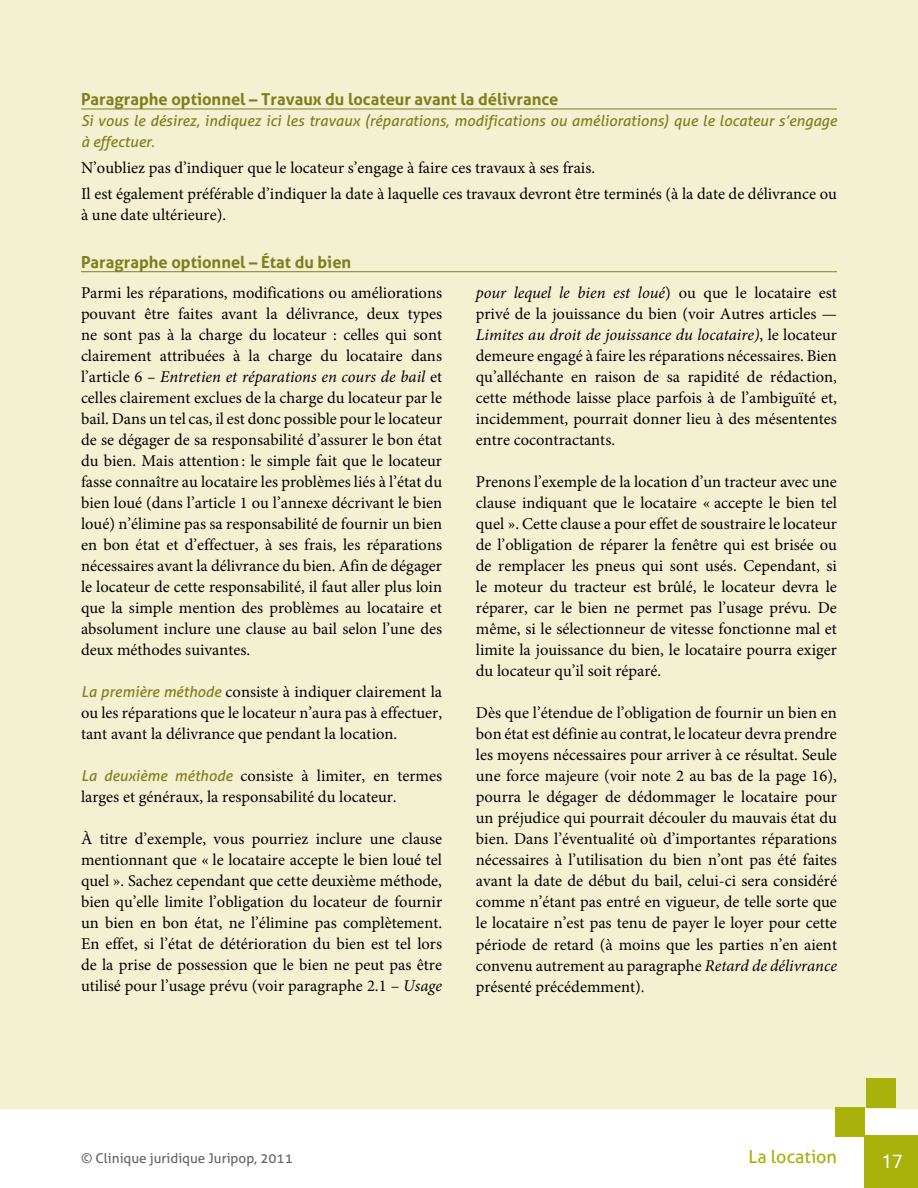
<style>
.page{position:relative;width:918px;height:1188px;background:#fff}
.page>*{position:absolute;margin:0;border:0;box-sizing:border-box;transform-origin:0 0}
.t1{font:18px "Aller";color:#a9b10b}
.t2{font:18px "Mangal";color:#fff}
.t3{font:16.5px/21px "Minion Pro";color:#000;text-align:justify}
.t4{font:700 16.5px "Aller";color:#7e7e1c}
.t5{font:italic 15px/21px "Aller";color:#7e7e1c}
.t6{font:13.5px "Aller";color:#646567}
.s1{font-style:italic}
.s2{font-family:"Aller";font-style:italic;font-size:15px;color:#7e7e1c}
</style>
<div class="page">
<div style="left:0;top:0;width:918px;height:1108px;background:#f4f1d2"></div>
<div style="left:865px;top:1135px;width:53px;height:53px;background:#a9b10b"></div>
<div style="left:835px;top:1107px;width:30px;height:29px;background:#a9b10b"></div>
<div style="left:866px;top:1079px;width:30px;height:29px;background:#a9b10b"></div>
<hr style="left:81px;top:109px;width:756px;height:1px;background:#7e7e1c">
<hr style="left:81px;top:271px;width:756px;height:1px;background:#7e7e1c">
<p class="t4" style="left:81px;top:89px;width:479px">Paragraphe optionnel – Travaux du locateur avant la délivrance</p>
<p class="t5" style="left:81px;top:110px;width:758px">Si vous le désirez, indiquez ici les travaux (réparations, modifications ou améliorations) que le locateur s’engage à effectuer.</p>
<p class="t3" style="left:81px;top:155px;width:758px;line-height:26.2px">N’oubliez pas d’indiquer que le locateur s’engage à faire ces travaux à ses frais.<br>Il est également préférable d’indiquer la date à laquelle ces travaux devront être terminés (à la date de délivrance ou</p>
<p class="t3" style="left:81px;top:205px;width:147px">à une date ultérieure).</p>
<p class="t4" style="left:81px;top:252px;width:272px">Paragraphe optionnel – État du bien</p>
<p class="t3" style="left:81px;top:283px;width:363px">Parmi les réparations, modifications ou améliorations pouvant être faites avant la délivrance, deux types ne sont pas à la charge du locateur : celles qui sont clairement attribuées à la charge du locataire dans l’article 6 <span class="s1">– Entretien et réparations en cours de bail</span> et celles clairement exclues de la charge du locateur par le bail. Dans un tel cas, il est donc possible pour le locateur de se dégager de sa responsabilité d’assurer le bon état du bien. Mais attention: le simple fait que le locateur fasse connaître au locataire les problèmes liés à l’état du bien loué (dans l’article 1 ou l’annexe décrivant le bien loué) n’élimine pas sa responsabilité de fournir un bien en bon état et d’effectuer, à ses frais, les réparations nécessaires avant la délivrance du bien. Afin de dégager le locateur de cette responsabilité, il faut aller plus loin que la simple mention des problèmes au locataire et absolument inclure une clause au bail selon l’une des deux méthodes suivantes.</p>
<p class="t3" style="left:81px;top:682px;width:363px"><span class="s2">La première méthode</span> consiste à indiquer clairement la ou les réparations que le locateur n’aura pas à effectuer, tant avant la délivrance que pendant la location.</p>
<p class="t3" style="left:81px;top:766px;width:363px"><span class="s2">La deuxième méthode</span> consiste à limiter, en termes larges et généraux, la responsabilité du locateur.</p>
<p class="t3" style="left:81px;top:829px;width:363px">À titre d’exemple, vous pourriez inclure une clause mentionnant que « le locataire accepte le bien loué tel quel ». Sachez cependant que cette deuxième méthode, bien qu’elle limite l’obligation du locateur de fournir un bien en bon état, ne l’élimine pas complètement.<br>En effet, si l’état de détérioration du bien est tel lors de la prise de possession que le bien ne peut pas être utilisé pour l’usage prévu (voir paragraphe 2.1 – <span class="s1">Usage</span></p>
<p class="t3" style="left:476px;top:283px;width:363px"><span class="s1">pour lequel le bien est loué</span>) ou que le locataire est privé de la jouissance du bien (voir Autres articles — <span class="s1">Limites au droit de jouissance du locataire)</span>, le locateur demeure engagé à faire les réparations nécessaires. Bien qu’alléchante en raison de sa rapidité de rédaction, cette méthode laisse place parfois à de l’ambiguïté et, incidemment, pourrait donner lieu à des mésententes entre cocontractants.</p>
<p class="t3" style="left:476px;top:472px;width:363px">Prenons l’exemple de la location d’un tracteur avec une clause indiquant que le locataire « accepte le bien tel quel ». Cette clause a pour effet de soustraire le locateur de l’obligation de réparer la fenêtre qui est brisée ou de remplacer les pneus qui sont usés. Cependant, si le moteur du tracteur est brûlé, le locateur devra le réparer, car le bien ne permet pas l’usage prévu. De même, si le sélectionneur de vitesse fonctionne mal et limite la jouissance du bien, le locataire pourra exiger du locateur qu’il soit réparé.</p>
<p class="t3" style="left:476px;top:703px;width:363px">Dès que l’étendue de l’obligation de fournir un bien en bon état est définie au contrat, le locateur devra prendre les moyens nécessaires pour arriver à ce résultat. Seule une force majeure (voir note 2 au bas de la page 16), pourra le dégager de dédommager le locataire pour un préjudice qui pourrait découler du mauvais état du bien. Dans l’éventualité où d’importantes réparations nécessaires à l’utilisation du bien n’ont pas été faites avant la date de début du bail, celui-ci sera considéré comme n’étant pas entré en vigueur, de telle sorte que le locataire n’est pas tenu de payer le loyer pour cette période de retard (à moins que les parties n’en aient convenu autrement au paragraphe <span class="s1">Retard de délivrance </span>présenté précédemment).</p>
<p class="t6" style="left:81px;top:1150px;width:213px">© Clinique juridique Juripop, 2011</p>
<p class="t1" style="left:748px;top:1146px;width:90px">La location</p>
<p class="t2" style="left:882px;top:1151px;width:22px">17</p>
</div>
